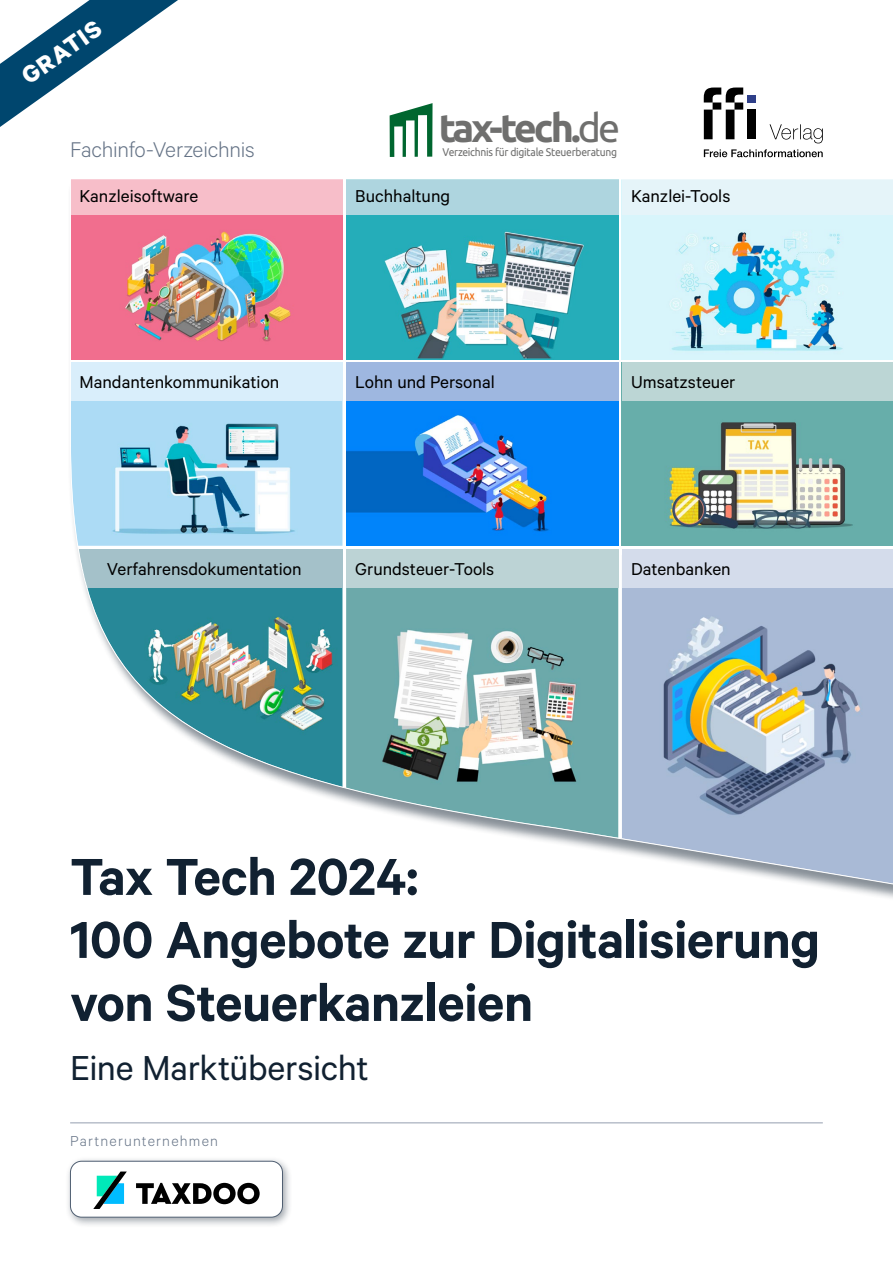
<style>
.page{position:relative;width:893px;height:1263px;background:#fff}
.page>*{position:absolute;margin:0;border:0;box-sizing:border-box;transform-origin:0 0}
._1_Titel{font:600 58.5px/63px "Calibre";letter-spacing:-.01em;color:#112131}
.t1{font:700 39.45px "Ubuntu";letter-spacing:-.075em;color:#6f6f6e}
._1_Untertitel{font:39px "Calibre";letter-spacing:-.01em;color:#112131}
._1_gratis{font:700 27px "Calibre";color:#fff}
._1_Reihe{font:300 24px "Calibre";letter-spacing:-.01em;color:#657386}
.t2{font:19.35px "Calibre";color:#000}
._1_Partnerunternehmen{font:300 16.2px "Calibre";letter-spacing:.075em;color:#657386}
.t3{font:11.1px "Ubuntu";letter-spacing:-.025em;color:#6f6f6e;scale:.93 1}
.s1{font-weight:400}
</style>
<div class="page">
<hr style="left:70px;top:1122px;width:753px;height:1px;background:#949eaf">
<div style="left:65px;top:1156px;width:228px;height:72px;background:#112131;opacity:.4"></div>
<div style="left:70px;top:1161px;width:212px;height:56px;background:#fff;border-radius:11px"></div>
<div style="left:70px;top:1161px;width:213px;height:56px;border:1px solid #505f72;border-radius:11px"></div>
<svg style="left:0;top:0;width:178px;height:127px"></svg>
<svg style="left:704px;top:88px;width:119px;height:69px"></svg>
<svg style="left:390px;top:103px;width:43px;height:54px"></svg>
<img style="left:71px;top:179px;width:822px;height:706px">
<svg style="left:136px;top:1183px;width:124px;height:21px"></svg>
<svg style="left:93px;top:1171px;width:34px;height:38px"></svg>
<p class="_1_gratis" style="left:15px;top:66px;width:93px;rotate:-36deg">GRATIS</p>
<p class="_1_Reihe" style="left:70px;top:136px;width:186px">Fachinfo-Verzeichnis</p>
<p class="t2" style="left:80px;top:184px;width:120px">Kanzleisoftware</p>
<p class="t2" style="left:80px;top:371px;width:201px">Mandantenkommunikation</p>
<p class="t1" style="left:439px;top:103px;width:183px">tax-tech.<span class="s1">de</span></p>
<p class="t3" style="left:443px;top:145px;width:189px">Verzeichnis für digitale Steuerberatung</p>
<p class="t2" style="left:355px;top:184px;width:96px">Buchhaltung</p>
<p class="t2" style="left:631px;top:184px;width:101px">Kanzlei-Tools</p>
<p class="t2" style="left:355px;top:371px;width:141px">Lohn und Personal</p>
<p class="t2" style="left:631px;top:371px;width:106px">Umsatzsteuer</p>
<p class="t2" style="left:107px;top:558px;width:196px">Verfahrensdokumentation</p>
<p class="t2" style="left:355px;top:558px;width:141px">Grundsteuer-Tools</p>
<p class="t2" style="left:631px;top:558px;width:101px">Datenbanken</p>
<p class="_1_Titel" style="left:70px;top:843px;width:751px">Tax Tech 2024:<br>100 Angebote zur Digitalisierung von Steuerkanzleien</p>
<p class="_1_Untertitel" style="left:70px;top:1045px;width:300px">Eine Marktübersicht</p>
<p class="_1_Partnerunternehmen" style="left:70px;top:1131px;width:149px">Partnerunternehmen</p>
</div>
